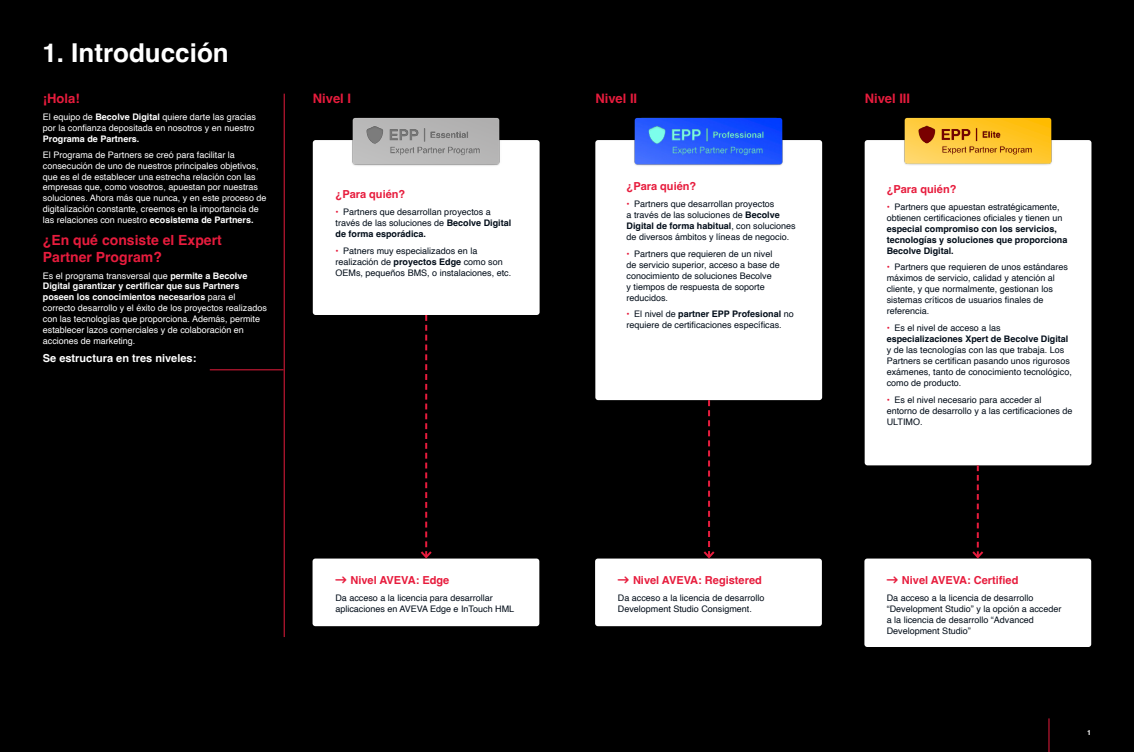
<style>
.page{position:relative;width:1134px;height:752px;background:#fff}
.page>*{position:absolute;margin:0;border:0;box-sizing:border-box;transform-origin:0 0}
.t1{font:700 26px "Helvetica";color:#fff}
.t2{font:700 14px/16.8px "Helvetica";color:#e71c3d}
.t3{font:700 13px "Helvetica";color:#e71c3d}
.t4{font:700 11px "Helvetica";color:#e71c3d}
.t5{font:700 11px "Helvetica";color:#fff}
.t6{font:9px/11px "Helvetica";color:#020d19}
.t7{font:9px/10.8px "Helvetica";color:#fff}
.t8{font:700 9px/11px "Helvetica";color:#020d19}
.t9{font:700 9px "Helvetica";color:#fff}
.t10{font:700 7px "Helvetica";color:#fff}
.s1{font-weight:700}
.s2{font-weight:700;color:#e71c3d}
.s3{color:#e71c3d}
.s4{font-weight:400}
</style>
<div class="page">
<div style="left:0;top:0;width:1134px;height:751px;background:#000"></div>
<div style="left:313px;top:140px;width:227px;height:175px;background:#fff;border-radius:3px"></div>
<div style="left:313px;top:558px;width:226px;height:68px;background:#fff;border-radius:3px"></div>
<img style="left:350px;top:117px;width:152px;height:49px">
<hr style="left:210px;top:369px;width:73px;height:1px;background:#e71c3d">
<hr style="left:284px;top:94px;width:1px;height:542px;background:#e71c3d">
<svg style="left:419px;top:315px;width:15px;height:244px"></svg>
<div style="left:595px;top:558px;width:227px;height:68px;background:#fff;border-radius:3px"></div>
<div style="left:864px;top:558px;width:227px;height:88px;background:#fff;border-radius:3px"></div>
<div style="left:595px;top:140px;width:227px;height:260px;background:#fff;border-radius:3px"></div>
<div style="left:865px;top:140px;width:226px;height:325px;background:#fff;border-radius:3px"></div>
<hr style="left:1048px;top:718px;width:1px;height:33px;background:#e71c3d">
<svg style="left:701px;top:400px;width:16px;height:159px"></svg>
<svg style="left:970px;top:465px;width:15px;height:94px"></svg>
<img style="left:633px;top:117px;width:151px;height:49px">
<img style="left:902px;top:117px;width:152px;height:48px">
<h1 class="t1" style="left:42px;top:37px;width:188px">1. Introducción</h1>
<h3 class="t3" style="left:43px;top:91px;width:38px">¡Hola!</h3>
<p class="t7" style="left:43px;top:111px;width:215px">El equipo de <span class="s1">Becolve Digital</span> quiere darte las gracias por la confianza depositada en nosotros y en nuestro</p>
<p class="t9" style="left:43px;top:133px;width:98px">Programa de Partners.</p>
<p class="t7" style="left:43px;top:150px;width:225px">El Programa de Partners se creó para facilitar la consecución de uno de nuestros principales objetivos, que es el de establecer una estrecha relación con las empresas que, como vosotros, apuestan por nuestras soluciones. Ahora más que nunca, y en este proceso de digitalización constante, creemos en la importancia de las relaciones con nuestro <span class="s1">ecosistema de Partners.</span></p>
<h2 class="t2" style="left:43px;top:233px;width:180px">¿En qué consiste el Expert<br>Partner Program?</h2>
<p class="t7" style="left:43px;top:270px;width:226px">Es el programa transversal que <span class="s1">permite a Becolve Digital garantizar y certificar que sus Partners poseen los conocimientos necesarios</span> para el correcto desarrollo y el éxito de los proyectos realizados con las tecnologías que proporciona. Además, permite establecer lazos comerciales y de colaboración en acciones de marketing.</p>
<p class="t5" style="left:43px;top:351px;width:155px">Se estructura en tres niveles:</p>
<h3 class="t3" style="left:313px;top:91px;width:40px">Nivel I</h3>
<p class="t4" style="left:336px;top:188px;width:71px">¿Para quién?</p>
<p class="t6" style="left:336px;top:206px;width:177px"><span class="s2">•</span> Partners que desarrollan proyectos a través de las soluciones de <span class="s1">Becolve Digital de forma esporádica.</span></p>
<p class="t6" style="left:336px;top:245px;width:177px"><span class="s2">•</span> Patners muy especializados en la realización de <span class="s1">proyectos Edge</span> como son<br>OEMs, pequeños BMS, o instalaciones, etc.</p>
<p class="t4" style="left:335px;top:573px;width:115px">★ Nivel AVEVA: Edge</p>
<p class="t6" style="left:335px;top:592px;width:180px">Da acceso a la licencia para desarrollar aplicaciones en AVEVA Edge e InTouch HML</p>
<h3 class="t3" style="left:595px;top:91px;width:43px">Nivel II</h3>
<h3 class="t3" style="left:865px;top:91px;width:47px">Nivel III</h3>
<p class="t4" style="left:627px;top:179px;width:71px">¿Para quién?</p>
<p class="t6" style="left:627px;top:198px;width:171px"><span class="s2">•</span> Partners que desarrollan proyectos<br>a través de las soluciones de <span class="s1">Becolve Digital de forma habitual</span>, con soluciones de diversos ámbitos y líneas de negocio.</p>
<p class="t6" style="left:627px;top:248px;width:155px"><span class="s2">•</span> Partners que requieren de un nivel de servicio superior, acceso a base de conocimiento de soluciones Becolve<br>y tiempos de respuesta de soporte reducidos.</p>
<p class="t6" style="left:627px;top:309px;width:169px"><span class="s2">•</span> El nivel de <span class="s1">partner EPP Profesional</span> no requiere de certificaciones específicas.</p>
<p class="t4" style="left:887px;top:182px;width:71px">¿Para quién?</p>
<p class="t6" style="left:887px;top:201px;width:177px"><span class="s2">•</span> Partners que apuestan estratégicamente, obtienen certificaciones oficiales y tienen un</p>
<p class="t8" style="left:887px;top:224px;width:182px">especial compromiso con los servicios, tecnologías y soluciones que proporciona<br>Becolve Digital.</p>
<p class="t6" style="left:887px;top:262px;width:183px"><span class="s2">•</span> Partners que requieren de unos estándares máximos de servicio, calidad y atención al cliente, y que normalmente, gestionan los sistemas críticos de usuarios finales de referencia.</p>
<p class="t8" style="left:887px;top:323px;width:183px"><span class="s3">•</span> <span class="s4">Es el nivel de acceso a las </span>especializaciones Xpert de Becolve Digital</p>
<p class="t6" style="left:887px;top:344px;width:187px">y de las tecnologías con las que trabaja. Los Partners se certifican pasando unos rigurosos exámenes, tanto de conocimiento tecnológico, como de producto.</p>
<p class="t6" style="left:887px;top:394px;width:187px"><span class="s2">•</span> Es el nivel necesario para acceder al entorno de desarrollo y a las certificaciones de<br>ULTIMO.</p>
<p class="t4" style="left:618px;top:573px;width:145px">★ Nivel AVEVA: Registered</p>
<p class="t6" style="left:618px;top:592px;width:148px">Da acceso a la licencia de desarrollo<br>Development Studio Consigment.</p>
<p class="t4" style="left:887px;top:573px;width:133px">★ Nivel AVEVA: Certified</p>
<p class="t6" style="left:887px;top:592px;width:176px">Da acceso a la licencia de desarrollo “Development Studio” y la opción a acceder a la licencia de desarrollo “Advanced Development Studio”</p>
<p class="t10" style="left:1087px;top:728px;width:5px">1</p>
</div>
